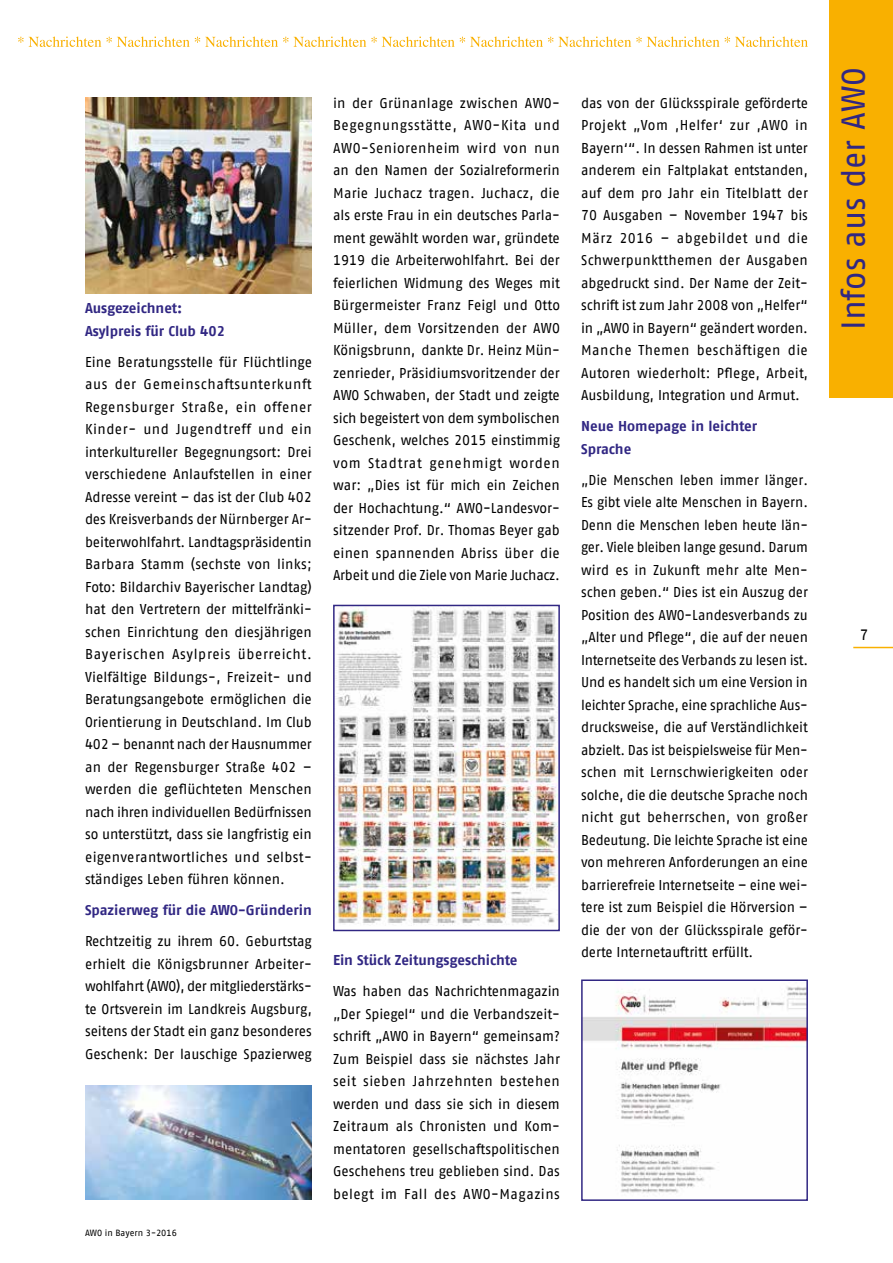
<style>
.page{position:relative;width:893px;height:1263px;background:#fff}
.page>*{position:absolute;margin:0;border:0;box-sizing:border-box;transform-origin:0 0}
.t1{font:33px "AWO Fago Office";letter-spacing:-.005em;color:#312783}
.t2{font:15px "AWO Fago Office";color:#000}
.t3{font:14.25px/22.5px "AWO Fago Office";color:#000;text-align:justify}
.t4{font:14.25px/22.5px "AWO Fago Office";color:#000;text-align:justify;scale:.95 1}
.t5{font:700 14.25px/22.5px "AWO Fago Office";letter-spacing:-.005em;color:#312783}
.t6{font:9px "AWO Fago Office";color:#000}
</style>
<div class="page">
<div style="left:829px;top:0;width:64px;height:398px;background:#f9b000"></div>
<img style="left:336px;top:608px;width:221px;height:318px">
<div style="left:333px;top:605px;width:227px;height:326px;border:2px solid #312783"></div>
<img style="left:584px;top:986px;width:221px;height:207px">
<div style="left:581px;top:979px;width:227px;height:222px;border:2px solid #312783"></div>
<img style="left:85px;top:98px;width:227px;height:195px">
<img style="left:85px;top:1085px;width:227px;height:114px">
<svg style="left:18px;top:37px;width:790px;height:10px"></svg>
<hr style="left:853px;top:647px;width:40px;height:1px;background:#f9b000">
<p class="t5" style="left:85px;top:297px;width:141px">Ausgezeichnet:<br>Asylpreis für Club 402</p>
<p class="t3" style="left:85px;top:350px;width:228px">Eine Beratungsstelle für Flüchtlinge aus der Gemeinschaftsunterkunft Regensburger Straße, ein offener Kinder- und Jugendtreff und ein interkultureller Begegnungsort: Drei verschiedene Anlaufstellen in einer Adresse vereint – das ist der Club 402 des Kreisverbands der Nürnberger Ar&shy;beiterwohlfahrt. Landtagspräsidentin Barbara Stamm (sechste von links; Foto: Bildarchiv Bayerischer Landtag) hat den Vertretern der mittelfränki&shy;schen Einrichtung den diesjährigen Bayerischen Asylpreis überreicht.<br>Vielfältige Bildungs-, Freizeit- und Beratungsangebote ermöglichen die Orientierung in Deutschland. Im Club 402 – benannt nach der Hausnummer an der Regensburger Straße 402 – werden die geflüchteten Menschen nach ihren individuellen Bedürfnissen so unterstützt, dass sie langfristig ein eigenverantwortliches und selbst&shy;ständiges Leben führen können.</p>
<p class="t5" style="left:85px;top:899px;width:228px">Spazierweg für die AWO-Gründerin</p>
<p class="t3" style="left:85px;top:930px;width:228px">Rechtzeitig zu ihrem 60. Geburtstag erhielt die Königsbrunner Arbeiter&shy;wohlfahrt (AWO), der mitgliederstärks&shy;te Ortsverein im Landkreis Augsburg, seitens der Stadt ein ganz besonderes Geschenk: Der lauschige Spazierweg</p>
<p class="t6" style="left:85px;top:1228px;width:93px">AWO in Bayern 3-2016</p>
<p class="t3" style="left:333px;top:91px;width:228px">in der Grünanlage zwischen AWO-Begegnungsstätte, AWO-Kita und AWO-Seniorenheim wird von nun an den Namen der Sozialreformerin Marie Juchacz tragen. Juchacz, die als erste Frau in ein deutsches Parla&shy;ment gewählt worden war, gründete 1919 die Arbeiterwohlfahrt. Bei der feierlichen Widmung des Weges mit Bürgermeister Franz Feigl und Otto Müller, dem Vorsitzenden der AWO Königsbrunn, dankte Dr. Heinz Mün&shy;zenrieder, Präsidiumsvoritzender der AWO Schwaben, der Stadt und zeigte sich begeistert von dem symbolischen Geschenk, welches 2015 einstimmig vom Stadtrat genehmigt worden war: „Dies ist für mich ein Zeichen der Hochachtung.“ AWO-Landesvor&shy;sitzender Prof. Dr. Thomas Beyer gab einen spannenden Abriss über die Arbeit und die Ziele von Marie Juchacz.</p>
<p class="t5" style="left:333px;top:948px;width:186px">Ein Stück Zeitungsgeschichte</p>
<p class="t3" style="left:333px;top:980px;width:228px">Was haben das Nachrichtenmagazin „Der Spiegel“ und die Verbandszeit&shy;schrift „AWO in Bayern“ gemeinsam?<br>Zum Beispiel dass sie nächstes Jahr seit sieben Jahrzehnten bestehen werden und dass sie sich in diesem Zeitraum als Chronisten und Kom&shy;mentatoren gesellschaftspolitischen Geschehens treu geblieben sind. Das belegt im Fall des AWO-Magazins</p>
<p class="t3" style="left:581px;top:91px;width:228px">das von der Glücksspirale geförderte Projekt „Vom ,Helfer‘ zur ,AWO in Bayern‘“. In dessen Rahmen ist unter anderem ein Faltplakat entstanden, auf dem pro Jahr ein Titelblatt der 70 Ausgaben – November 1947 bis März 2016 – abgebildet und die Schwerpunktthemen der Ausgaben abgedruckt sind. Der Name der Zeit&shy;schrift ist zum Jahr 2008 von „Helfer“ in „AWO in Bayern“ geändert worden.<br>Manche Themen beschäftigen die Autoren wiederholt: Pflege, Arbeit, Ausbildung, Integration und Armut.</p>
<p class="t5" style="left:581px;top:415px;width:177px">Neue Homepage in leichter<br>Sprache</p>
<p class="t4" style="left:581px;top:468px;width:240px">„Die Menschen leben immer länger.<br>Es gibt viele alte Menschen in Bayern.<br>Denn die Menschen leben heute län&shy;ger. Viele bleiben lange gesund. Darum wird es in Zukunft mehr alte Men&shy;schen geben.“ Dies ist ein Auszug der Position des AWO-Landesverbands zu „Alter und Pflege“, die auf der neuen Internetseite des Verbands zu lesen ist.<br>Und es handelt sich um eine Version in leichter Sprache, eine sprachliche Aus&shy;drucksweise, die auf Verständlichkeit abzielt. Das ist beispielsweise für Men&shy;schen mit Lernschwierigkeiten oder solche, die die deutsche Sprache noch nicht gut beherrschen, von großer Bedeutung. Die leichte Sprache ist eine von mehreren Anforderungen an eine barrierefreie Internetseite – eine wei&shy;tere ist zum Beispiel die Hörversion – die der von der Glücksspirale geför&shy;derte Internetauftritt erfüllt.</p>
<h1 class="t1" style="left:835px;top:330px;width:264px;rotate:-90deg">Infos aus der AWO</h1>
<p class="t2" style="left:860px;top:626px;width:10px">7</p>
</div>
